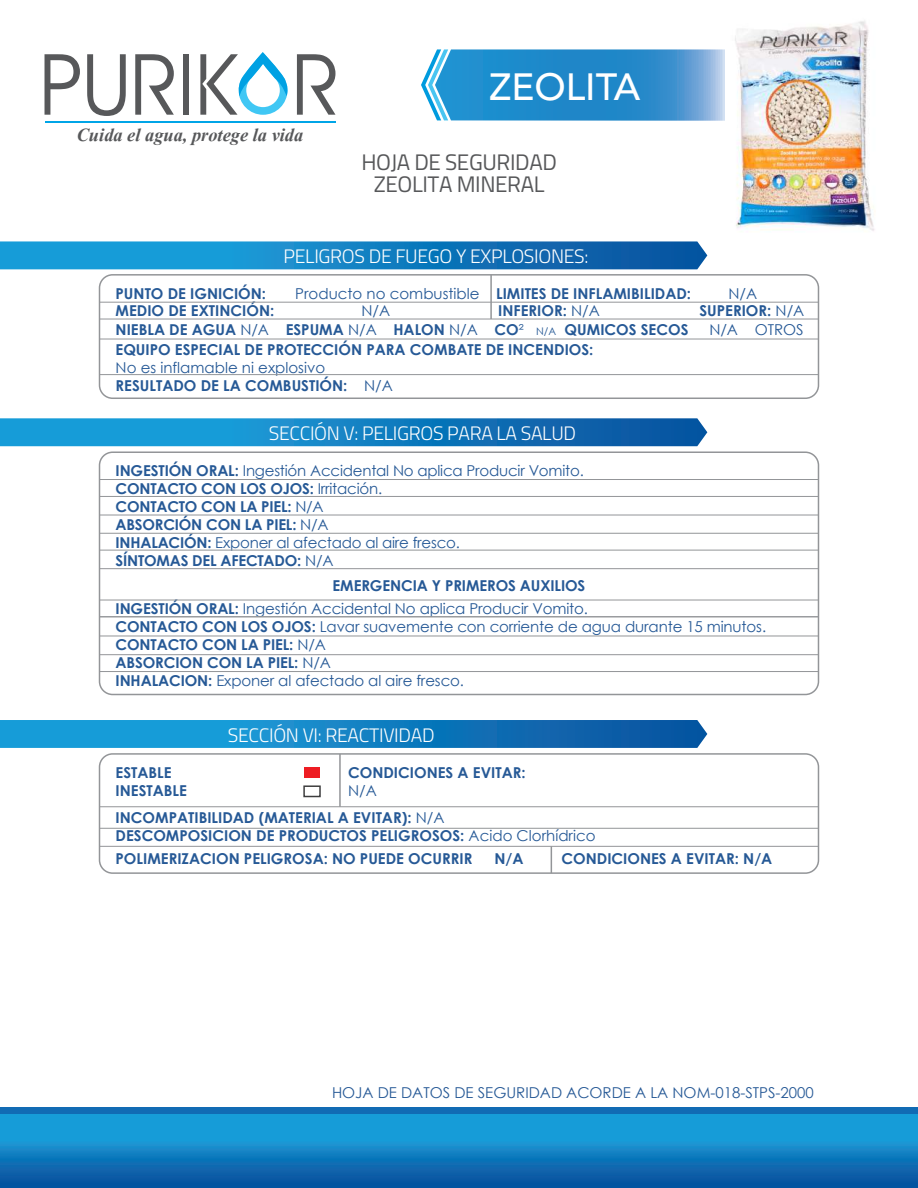
<style>
.page{position:relative;width:918px;height:1188px;background:#fff}
.page>*{position:absolute;margin:0;border:0;box-sizing:border-box;transform-origin:0 0}
.t1{font:500 37.65px "Avenir LT Std";color:#fff}
.t2{font:italic 700 23.7px "Kokila";color:#57585a}
.t3{font:22.5px/22.5px "Titillium Web";letter-spacing:-.015em;color:#57585a;text-align:center}
.t4{font:300 19.5px "Titillium Web";letter-spacing:-.015em;color:#fff}
.t5{font:700 15px/18px "Century Gothic";color:#265996}
.t6{font:15px/18px "Century Gothic";letter-spacing:-.01em;color:#265996}
.s1{font-weight:400}
.s2{font-weight:400;font-size:10.5px}
.s3{font-weight:700}
</style>
<div class="page">
<svg style="left:0;top:241px;width:707px;height:28px;background:#1783c3"></svg>
<svg style="left:0;top:1114px;width:918px;height:74px;background:#117fc1"></svg>
<div style="left:0;top:1107px;width:918px;height:7px;background:#116bb4"></div>
<div style="left:99px;top:274px;width:720px;height:125px;border:2px solid #939598;border-radius:13px"></div>
<hr style="left:100px;top:302px;width:718px;height:1px;background:#939598">
<hr style="left:100px;top:319px;width:718px;height:1px;background:#939598">
<hr style="left:100px;top:339px;width:718px;height:1px;background:#939598">
<hr style="left:100px;top:374px;width:718px;height:1px;background:#939598">
<hr style="left:490px;top:275px;width:2px;height:44px;background:#939598">
<div style="left:99px;top:451px;width:720px;height:244px;border:2px solid #939598;border-radius:13px"></div>
<hr style="left:100px;top:496px;width:718px;height:1px;background:#939598">
<hr style="left:100px;top:515px;width:718px;height:1px;background:#939598">
<hr style="left:100px;top:533px;width:718px;height:1px;background:#939598">
<hr style="left:100px;top:550px;width:718px;height:1px;background:#939598">
<hr style="left:100px;top:568px;width:718px;height:1px;background:#939598">
<hr style="left:100px;top:636px;width:718px;height:1px;background:#939598">
<hr style="left:100px;top:600px;width:718px;height:1px;background:#939598">
<hr style="left:100px;top:654px;width:718px;height:1px;background:#939598">
<hr style="left:100px;top:671px;width:718px;height:1px;background:#939598">
<svg style="left:0;top:418px;width:707px;height:28px;background:#1682c3"></svg>
<div style="left:99px;top:753px;width:720px;height:121px;border:2px solid #939598;border-radius:13px"></div>
<hr style="left:100px;top:806px;width:718px;height:1px;background:#939598">
<hr style="left:100px;top:846px;width:718px;height:1px;background:#939598">
<hr style="left:100px;top:828px;width:718px;height:1px;background:#939598">
<hr style="left:339px;top:754px;width:2px;height:53px;background:#939598">
<svg style="left:0;top:720px;width:707px;height:28px;background:#1481c2"></svg>
<svg style="left:551px;top:847px;width:1px;height:26px"></svg>
<div style="left:304px;top:767px;width:16px;height:11px;background:#ee1d23"></div>
<div style="left:303px;top:785px;width:18px;height:12px;border:2px solid #3e3e3f"></div>
<hr style="left:45px;top:122px;width:290px;height:1px;background:#00a5e7">
<svg style="left:45px;top:54px;width:35px;height:61px"></svg>
<svg style="left:87px;top:54px;width:39px;height:62px"></svg>
<svg style="left:135px;top:54px;width:39px;height:61px"></svg>
<div style="left:183px;top:54px;width:6px;height:61px;background:#57585a"></div>
<svg style="left:200px;top:52px;width:88px;height:63px"></svg>
<svg style="left:297px;top:54px;width:38px;height:61px"></svg>
<svg style="left:421px;top:49px;width:304px;height:72px;background:#3c97d1"></svg>
<img style="left:735px;top:21px;width:140px;height:210px">
<hr style="left:100px;top:616px;width:718px;height:1px;background:#939598">
<hr style="left:100px;top:479px;width:718px;height:1px;background:#939598">
<h2 class="t2" style="left:77px;top:121px;width:228px">Cuida el agua, protege la vida</h2>
<h1 class="t1" style="left:489px;top:65px;width:153px">ZEOLITA</h1>
<h3 class="t3" style="left:361px;top:150px;width:197px">HOJA DE SEGURIDAD<br>ZEOLITA MINERAL</h3>
<h3 class="t4" style="left:284px;top:242px;width:306px">PELIGROS DE FUEGO Y EXPLOSIONES:</h3>
<p class="t5" style="left:116px;top:284px;width:152px">PUNTO DE IGNICIÓN:</p>
<p class="t5" style="left:295px;top:284px;width:397px"><span class="s1">Producto no combustible</span> LIMITES DE INFLAMIBILIDAD:</p>
<p class="t6" style="left:729px;top:284px;width:30px">N/A</p>
<p class="t5" style="left:116px;top:301px;width:160px">MEDIO DE EXTINCIÓN:</p>
<p class="t6" style="left:362px;top:302px;width:30px">N/A</p>
<p class="t5" style="left:498px;top:301px;width:103px">INFERIOR: <span class="s1">N/A</span></p>
<p class="t5" style="left:699px;top:301px;width:106px">SUPERIOR: <span class="s1">N/A</span></p>
<p class="t5" style="left:116px;top:319px;width:574px">NIEBLA DE AGUA <span class="s1">N/A</span> ESPUMA <span class="s1">N/A</span> HALON <span class="s1">N/A</span> CO<span class="s1">²</span> <span class="s2">N/A</span> QUMICOS SECOS</p>
<p class="t6" style="left:709px;top:320px;width:96px">N/A OTROS</p>
<p class="t5" style="left:116px;top:340px;width:479px">EQUIPO ESPECIAL DE PROTECCIÓN PARA COMBATE DE INCENDIOS:</p>
<p class="t6" style="left:116px;top:358px;width:279px">No es inflamable ni explosivo<br><span class="s3">RESULTADO DE LA COMBUSTIÓN:</span> N/A</p>
<h3 class="t4" style="left:269px;top:419px;width:309px">SECCIÓN V: PELIGROS PARA LA SALUD</h3>
<p class="t5" style="left:116px;top:461px;width:470px">INGESTIÓN ORAL: <span class="s1">Ingestión Accidental No aplica Producir Vomito.<br></span>CONTACTO CON LOS OJOS: <span class="s1">Irritación.<br></span>CONTACTO CON LA PIEL: <span class="s1">N/A<br></span>ABSORCIÓN CON LA PIEL: <span class="s1">N/A<br></span>INHALACIÓN: <span class="s1">Exponer al afectado al aire fresco.<br></span>SÍNTOMAS DEL AFECTADO: <span class="s1">N/A</span></p>
<p class="t6" style="left:116px;top:599px;width:652px"><span class="s3">INGESTIÓN ORAL:</span> Ingestión Accidental No aplica Producir Vomito.<br><span class="s3">CONTACTO CON LOS OJOS:</span> Lavar suavemente con corriente de agua durante 15 minutos.<br><span class="s3">CONTACTO CON LA PIEL:</span> N/A<br><span class="s3">ABSORCION CON LA PIEL:</span> N/A<br><span class="s3">INHALACION:</span> Exponer al afectado al aire fresco.</p>
<p class="t5" style="left:333px;top:576px;width:254px">EMERGENCIA Y PRIMEROS AUXILIOS</p>
<h3 class="t4" style="left:228px;top:721px;width:208px">SECCIÓN VI: REACTIVIDAD</h3>
<p class="t5" style="left:116px;top:763px;width:73px">ESTABLE<br>INESTABLE</p>
<p class="t5" style="left:348px;top:763px;width:179px">CONDICIONES A EVITAR:</p>
<p class="t5" style="left:116px;top:776px;width:330px;line-height:27.5px;text-indent:232px"><span class="s1">N/A<br></span>INCOMPATIBILIDAD (MATERIAL A EVITAR): <span class="s1">N/A</span></p>
<p class="t5" style="left:116px;top:824px;width:482px;line-height:22.8px">DESCOMPOSICION DE PRODUCTOS PELIGROSOS: <span class="s1">Acido Clorhídrico<br></span>POLIMERIZACION PELIGROSA: NO PUEDE OCURRIR</p>
<p class="t5" style="left:495px;top:849px;width:31px">N/A</p>
<p class="t5" style="left:561px;top:849px;width:212px">CONDICIONES A EVITAR: N/A</p>
<p class="t6" style="left:332px;top:1083px;width:483px">HOJA DE DATOS DE SEGURIDAD ACORDE A LA NOM-018-STPS-2000</p>
</div>
